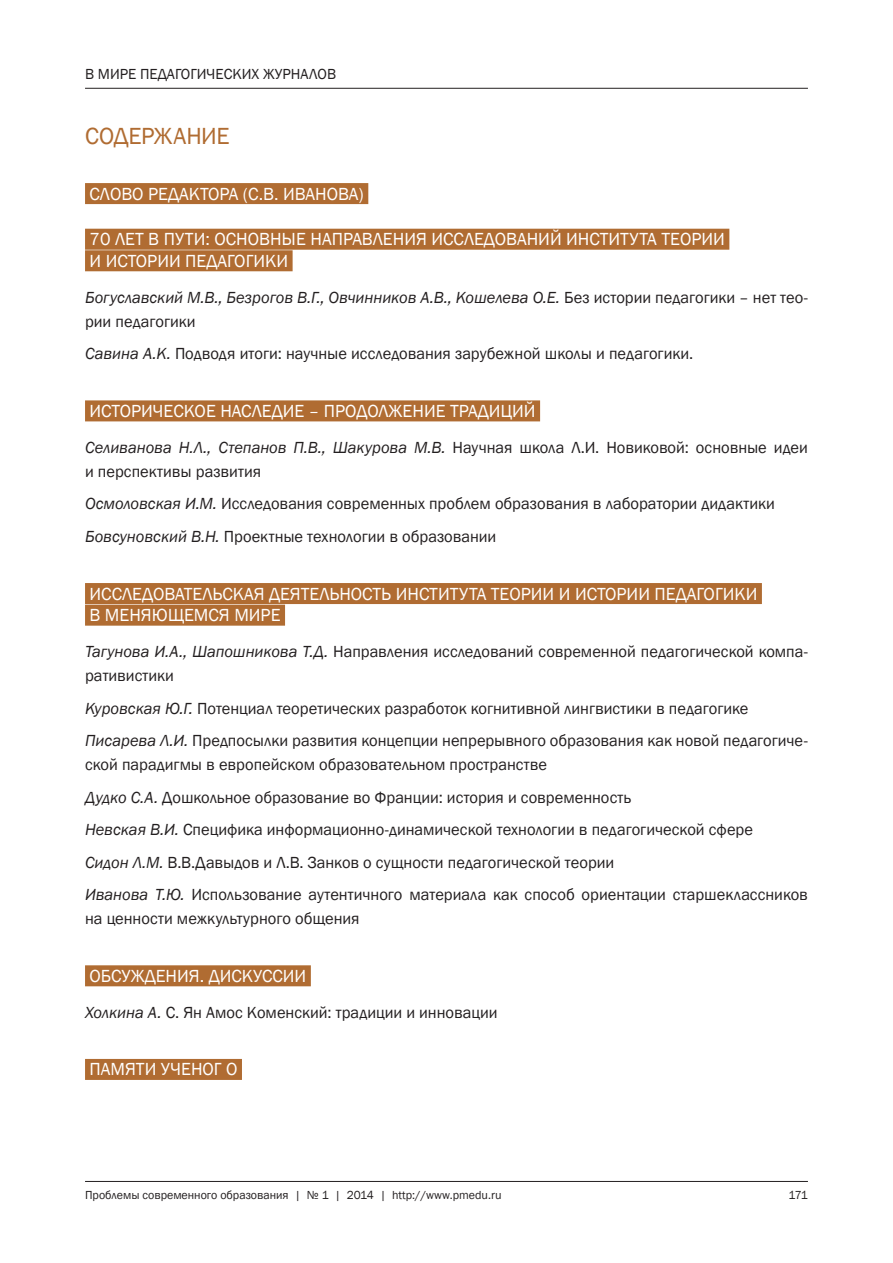
<style>
.page{position:relative;width:893px;height:1263px;background:#fff}
.page>*{position:absolute;margin:0;border:0;box-sizing:border-box;transform-origin:0 0}
.zagol{font:24px "Franklin Gothic";letter-spacing:-.02em;color:#b06c32}
.soder{font:18px/21.6px "Franklin Gothic";color:#fff}
.soder-text_copy{font:16.5px/24px "Franklin Gothic";color:#231f20}
.soder-text_copy-2{font:italic 16.5px/24px "Franklin Gothic";color:#231f20}
.t1{font:15px "Franklin Gothic";color:#231f20}
.t2{font:12px "Franklin Gothic";color:#231f20}
.s1{font-style:normal}
.s2{font-style:italic}
</style>
<div class="page">
<hr style="left:85px;top:1181px;width:723px;height:1px;background:#231f20">
<hr style="left:85px;top:88px;width:723px;height:1px;background:#231f20">
<div style="left:85px;top:183px;width:283px;height:21px;background:#b06c32"></div>
<div style="left:85px;top:229px;width:644px;height:21px;background:#b06c32"></div>
<div style="left:85px;top:250px;width:208px;height:21px;background:#b06c32"></div>
<div style="left:85px;top:400px;width:455px;height:21px;background:#b06c32"></div>
<div style="left:85px;top:583px;width:677px;height:21px;background:#b06c32"></div>
<div style="left:85px;top:605px;width:200px;height:21px;background:#b06c32"></div>
<div style="left:85px;top:965px;width:226px;height:21px;background:#b06c32"></div>
<div style="left:85px;top:1059px;width:157px;height:21px;background:#b06c32"></div>
<p class="t1" style="left:85px;top:65px;width:253px">В МИРЕ ПЕДАГОГИЧЕСКИХ ЖУРНАЛОВ</p>
<p class="zagol" style="left:85px;top:121px;width:146px">СОДЕРЖАНИЕ</p>
<p class="soder" style="left:90px;top:183px;width:276px">СЛОВО РЕДАКТОРА (С.В. ИВАНОВА)</p>
<p class="soder" style="left:90px;top:229px;width:637px">70 ЛЕТ В ПУТИ: ОСНОВНЫЕ НАПРАВЛЕНИЯ ИССЛЕДОВАНИЙ ИНСТИТУТА ТЕОРИИ<br>И ИСТОРИИ ПЕДАГОГИКИ</p>
<p class="soder-text_copy-2" style="left:85px;top:286px;width:724px">Богуславский М.В., Безрогов В.Г., Овчинников А.В., Кошелева О.Е. <span class="s1">Без истории педагогики – нет тео&shy;рии педагогики</span></p>
<p class="soder-text_copy" style="left:85px;top:342px;width:610px"><span class="s2">Савина А.К.</span> Подводя итоги: научные исследования зарубежной школы и педагогики.</p>
<p class="soder" style="left:90px;top:400px;width:448px">ИСТОРИЧЕСКОЕ НАСЛЕДИЕ – ПРОДОЛЖЕНИЕ ТРАДИЦИЙ</p>
<p class="soder-text_copy" style="left:85px;top:436px;width:724px"><span class="s2">Селиванова Н.Л., Степанов П.В., Шакурова М.В.</span> Научная школа Л.И. Новиковой: основные идеи и перспективы развития</p>
<p class="soder-text_copy" style="left:85px;top:492px;width:691px"><span class="s2">Осмоловская И.М.</span> Исследования современных проблем образования в лаборатории дидактики</p>
<p class="soder-text_copy" style="left:85px;top:525px;width:413px"><span class="s2">Бовсуновский В.Н.</span> Проектные технологии в образовании</p>
<p class="soder" style="left:90px;top:583px;width:669px">ИССЛЕДОВАТЕЛЬСКАЯ ДЕЯТЕЛЬНОСТЬ ИНСТИТУТА ТЕОРИИ И ИСТОРИИ ПЕДАГОГИКИ<br>В МЕНЯЮЩЕМСЯ МИРЕ</p>
<p class="soder-text_copy" style="left:85px;top:640px;width:724px"><span class="s2">Тагунова И.А., Шапошникова Т.Д.</span> Направления исследований современной педагогической компа&shy;ративистики</p>
<p class="soder-text_copy" style="left:85px;top:696px;width:665px"><span class="s2">Куровская Ю.Г.</span> Потенциал теоретических разработок когнитивной лингвистики в педагогике</p>
<p class="soder-text_copy" style="left:85px;top:729px;width:724px"><span class="s2">Писарева Л.И.</span> Предпосылки развития концепции непрерывного образования как новой педагогиче&shy;ской парадигмы в европейском образовательном пространстве</p>
<p class="soder-text_copy" style="left:85px;top:785px;width:548px"><span class="s2">Дудко С.А.</span> Дошкольное образование во Франции: история и современность</p>
<p class="soder-text_copy" style="left:85px;top:818px;width:670px"><span class="s2">Невская В.И.</span> Специфика информационно-динамической технологии в педагогической сфере</p>
<p class="soder-text_copy" style="left:85px;top:850px;width:531px"><span class="s2">Сидон Л.М.</span> В.В.Давыдов и Л.В. Занков о сущности педагогической теории</p>
<p class="soder-text_copy" style="left:85px;top:883px;width:724px"><span class="s2">Иванова Т.Ю.</span> Использование аутентичного материала как способ ориентации старшеклассников на ценности межкультурного общения</p>
<p class="soder" style="left:90px;top:965px;width:218px">ОБСУЖДЕНИЯ. ДИСКУССИИ</p>
<p class="soder-text_copy" style="left:85px;top:1001px;width:414px"><span class="s2">Холкина А.</span> С. Ян Амос Коменский: традиции и инновации</p>
<p class="soder" style="left:90px;top:1059px;width:149px">ПАМЯТИ УЧЕНОГ О</p>
<p class="t2" style="left:85px;top:1187px;width:418px">Проблемы современного образования | № 1 | 2014 | http://www.pmedu.ru</p>
<p class="t2" style="left:789px;top:1188px;width:21px">171</p>
</div>
